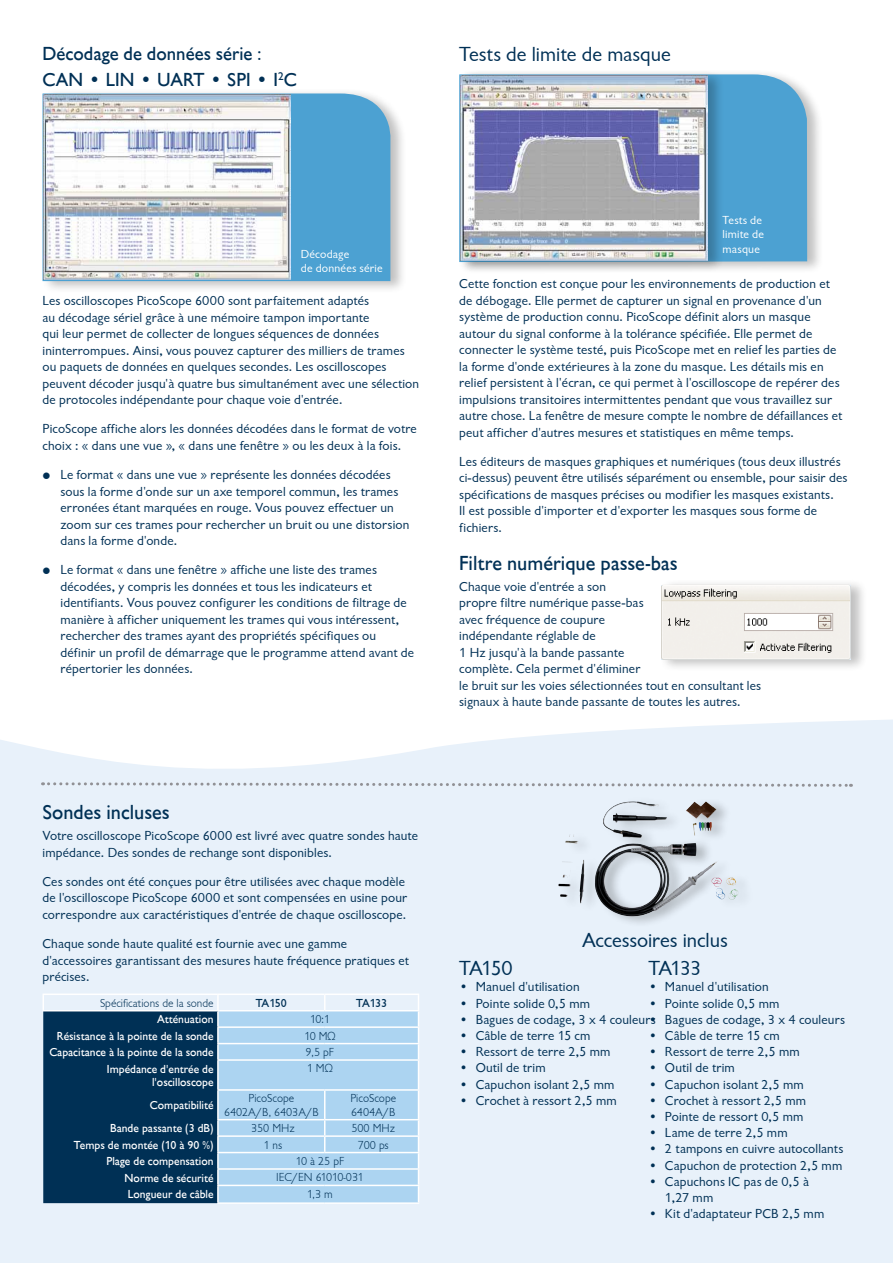
<style>
.page{position:relative;width:893px;height:1263px;background:#fff}
.page>*{position:absolute;margin:0;border:0;box-sizing:border-box;transform-origin:0 0}
.t1{font:21px "Chantilly";color:#003055}
.t2{font:500 21px "Chantilly";color:#003055}
.t3{font:500 19.5px/26.7px "Chantilly";color:#003055}
.t4{font:13.5px/16.5px "Chantilly";letter-spacing:.01em;color:#003055}
.t5{font:500 12px/13.5px "Chantilly";color:#fff;text-align:right}
.t6{font:300 12px/13.5px "Chantilly";color:#003055;text-align:center}
.t7{font:12px/14.4px "Chantilly";letter-spacing:.015em;color:#fff}
.t8{font:300 12px "Chantilly";letter-spacing:-.035em;color:#003055}
.t9{font:500 12px "Chantilly";letter-spacing:-.025em;color:#003055}
</style>
<div class="page">
<div style="left:0;top:719px;width:893px;height:544px;background:#e8f1fa"></div>
<div style="left:41px;top:88px;width:367px;height:205px;background:#000;opacity:.25"></div>
<svg style="left:43px;top:93px;width:349px;height:188px;background:#53a3d1"></svg>
<img style="left:44px;top:95px;width:247px;height:185px">
<div style="left:558px;top:796px;width:196px;height:132px;background:#000;opacity:.25"></div>
<svg style="left:694px;top:801px;width:12px;height:5px"></svg>
<hr style="left:43px;top:993px;width:175px;height:2px;background:#fff">
<hr style="left:218px;top:993px;width:107px;height:2px;background:#fff">
<hr style="left:325px;top:993px;width:94px;height:2px;background:#fff">
<svg style="left:43px;top:995px;width:376px;height:208px;background:#6a91af"></svg>
<hr style="left:217px;top:1185px;width:108px;height:1px;background:#fff">
<hr style="left:325px;top:1185px;width:94px;height:1px;background:#fff">
<hr style="left:217px;top:1202px;width:108px;height:2px;background:#fff">
<hr style="left:325px;top:1202px;width:94px;height:2px;background:#fff">
<svg style="left:43px;top:781px;width:808px;height:7px;background:#dae1e9"></svg>
<div style="left:660px;top:579px;width:208px;height:93px;background:#000;opacity:.25"></div>
<img style="left:661px;top:585px;width:189px;height:74px">
<div style="left:458px;top:68px;width:366px;height:206px;background:#000;opacity:.25"></div>
<div style="left:724px;top:74px;width:83px;height:188px;background:#4ca1d2"></div>
<div style="left:459px;top:70px;width:265px;height:203px;background:#000;opacity:.25"></div>
<img style="left:460px;top:76px;width:247px;height:185px">
<h2 class="t3" style="left:43px;top:40px;width:254px">Décodage de données série :<br>CAN • LIN • UART • SPI • I<sup>2</sup>C</h2>
<h1 class="t1" style="left:459px;top:43px;width:213px">Tests de limite de masque</h1>
<p class="t7" style="left:301px;top:247px;width:83px">Décodage<br>de données série</p>
<p class="t4" style="left:43px;top:293px;width:378px">Les oscilloscopes PicoScope 6000 sont parfaitement adaptés<br>au décodage sériel grâce à une mémoire tampon importante<br>qui leur permet de collecter de longues séquences de données ininterrompues. Ainsi, vous pouvez capturer des milliers de trames ou paquets de données en quelques secondes. Les oscilloscopes peuvent décoder jusqu'à quatre bus simultanément avec une sélection de protocoles indépendante pour chaque voie d'entrée.</p>
<p class="t4" style="left:43px;top:421px;width:376px">PicoScope affiche alors les données décodées dans le format de votre choix : « dans une vue », « dans une fenêtre » ou les deux à la fois.</p>
<p class="t4" style="left:61px;top:467px;width:350px">Le format « dans une vue » représente les données décodées sous la forme d'onde sur un axe temporel commun, les trames erronées étant marquées en rouge. Vous pouvez effectuer un zoom sur ces trames pour rechercher un bruit ou une distorsion dans la forme d'onde.</p>
<p class="t4" style="left:61px;top:562px;width:355px">Le format « dans une fenêtre » affiche une liste des trames décodées, y compris les données et tous les indicateurs et identifiants. Vous pouvez configurer les conditions de filtrage de manière à afficher uniquement les trames qui vous intéressent, rechercher des trames ayant des propriétés spécifiques ou définir un profil de démarrage que le programme attend avant de répertorier les données.</p>
<p class="t7" style="left:723px;top:213px;width:43px">Tests de limite de masque</p>
<p class="t4" style="left:459px;top:276px;width:384px">Cette fonction est conçue pour les environnements de production et de débogage. Elle permet de capturer un signal en provenance d'un système de production connu. PicoScope définit alors un masque autour du signal conforme à la tolérance spécifiée. Elle permet de connecter le système testé, puis PicoScope met en relief les parties de la forme d'onde extérieures à la zone du masque. Les détails mis en relief persistent à l'écran, ce qui permet à l'oscilloscope de repérer des impulsions transitoires intermittentes pendant que vous travaillez sur autre chose. La fenêtre de mesure compte le nombre de défaillances et peut afficher d'autres mesures et statistiques en même temps.</p>
<p class="t4" style="left:459px;top:453px;width:390px">Les éditeurs de masques graphiques et numériques (tous deux illustrés ci-dessus) peuvent être utilisés séparément ou ensemble, pour saisir des spécifications de masques précises ou modifier les masques existants.<br>Il est possible d'importer et d'exporter les masques sous forme de fichiers.</p>
<h1 class="t2" style="left:459px;top:552px;width:220px">Filtre numérique passe-bas</h1>
<p class="t4" style="left:459px;top:578px;width:303px">Chaque voie d'entrée a son<br>propre filtre numérique passe‑bas<br>avec fréquence de coupure<br>indépendante réglable de<br>1 Hz jusqu'à la bande passante<br>complète. Cela permet d'éliminer<br>le bruit sur les voies sélectionnées tout en consultant les signaux à haute bande passante de toutes les autres.</p>
<h1 class="t2" style="left:43px;top:801px;width:129px">Sondes incluses</h1>
<p class="t4" style="left:43px;top:827px;width:377px">Votre oscilloscope PicoScope 6000 est livré avec quatre sondes haute impédance. Des sondes de rechange sont disponibles.</p>
<p class="t4" style="left:43px;top:873px;width:366px">Ces sondes ont été conçues pour être utilisées avec chaque modèle de l'oscilloscope PicoScope 6000 et sont compensées en usine pour correspondre aux caractéristiques d'entrée de chaque oscilloscope.</p>
<p class="t4" style="left:43px;top:935px;width:368px">Chaque sonde haute qualité est fournie avec une gamme d'accessoires garantissant des mesures haute fréquence pratiques et précises.</p>
<h1 class="t1" style="left:582px;top:929px;width:147px">Accessoires inclus</h1>
<h1 class="t1" style="left:459px;top:957px;width:55px">TA150</h1>
<p class="t4" style="left:459px;top:979px;width:122px">• Manuel d'utilisation</p>
<p class="t4" style="left:459px;top:995px;width:132px">• Pointe solide 0,5 mm</p>
<p class="t4" style="left:459px;top:1011px;width:198px">• Bagues de codage, 3 x 4 couleurs</p>
<p class="t4" style="left:459px;top:1027px;width:133px">• Câble de terre 15 cm</p>
<p class="t4" style="left:459px;top:1044px;width:153px">• Ressort de terre 2,5 mm</p>
<p class="t4" style="left:459px;top:1060px;width:88px">• Outil de trim</p>
<p class="t4" style="left:459px;top:1076px;width:157px">• Capuchon isolant 2,5 mm</p>
<p class="t4" style="left:459px;top:1092px;width:159px">• Crochet à ressort 2,5 mm</p>
<h1 class="t1" style="left:648px;top:957px;width:54px">TA133</h1>
<p class="t4" style="left:648px;top:979px;width:122px">• Manuel d'utilisation</p>
<p class="t4" style="left:648px;top:995px;width:132px">• Pointe solide 0,5 mm</p>
<p class="t4" style="left:648px;top:1011px;width:198px">• Bagues de codage, 3 x 4 couleurs</p>
<p class="t4" style="left:648px;top:1027px;width:133px">• Câble de terre 15 cm</p>
<p class="t4" style="left:648px;top:1044px;width:153px">• Ressort de terre 2,5 mm</p>
<p class="t4" style="left:648px;top:1060px;width:88px">• Outil de trim</p>
<p class="t4" style="left:648px;top:1076px;width:157px">• Capuchon isolant 2,5 mm</p>
<p class="t4" style="left:648px;top:1092px;width:159px">• Crochet à ressort 2,5 mm</p>
<p class="t4" style="left:648px;top:1108px;width:157px">• Pointe de ressort 0,5 mm</p>
<p class="t4" style="left:648px;top:1125px;width:141px">• Lame de terre 2,5 mm</p>
<p class="t4" style="left:648px;top:1141px;width:196px">• 2 tampons en cuivre autocollants</p>
<p class="t4" style="left:648px;top:1157px;width:195px">• Capuchon de protection 2,5 mm</p>
<p class="t4" style="left:665px;top:1173px;width:145px;text-indent:-16px">• Capuchons IC pas de 0,5 à<br>1,27 mm</p>
<p class="t4" style="left:648px;top:1206px;width:177px">• Kit d'adaptateur PCB 2,5 mm</p>
<p class="t6" style="left:100px;top:996px;width:115px">Spécifications de la sonde</p>
<p class="t9" style="left:256px;top:996px;width:33px">TA150</p>
<p class="t9" style="left:356px;top:996px;width:32px">TA133</p>
<p class="t5" style="left:157px;top:1013px;width:58px">Atténuation</p>
<p class="t6" style="left:310px;top:1013px;width:22px">10:1</p>
<p class="t5" style="left:57px;top:1029px;width:158px">Résistance à la pointe de la sonde</p>
<p class="t6" style="left:304px;top:1029px;width:33px">10 MΩ</p>
<p class="t5" style="left:49px;top:1046px;width:166px">Capacitance à la pointe de la sonde</p>
<p class="t6" style="left:306px;top:1045px;width:30px">9,5 pF</p>
<p class="t5" style="left:107px;top:1062px;width:108px">Impédance d'entrée de l'oscilloscope</p>
<p class="t6" style="left:307px;top:1062px;width:27px">1 MΩ</p>
<p class="t5" style="left:150px;top:1099px;width:65px">Compatibilité</p>
<p class="t6" style="left:224px;top:1092px;width:96px">PicoScope<br>6402A/B, 6403A/B</p>
<p class="t6" style="left:350px;top:1092px;width:47px;text-align:left">PicoScope<br>6404A/B</p>
<p class="t5" style="left:110px;top:1122px;width:105px">Bande passante (3 dB)</p>
<p class="t6" style="left:251px;top:1122px;width:45px">350 MHz</p>
<p class="t6" style="left:351px;top:1122px;width:45px">500 MHz</p>
<p class="t5" style="left:74px;top:1138px;width:141px">Temps de montée (10 à 90 %)</p>
<p class="t6" style="left:264px;top:1138px;width:20px">1 ns</p>
<p class="t6" style="left:358px;top:1138px;width:32px">700 ps</p>
<p class="t5" style="left:106px;top:1155px;width:109px">Plage de compensation</p>
<p class="t6" style="left:295px;top:1154px;width:50px">10 à 25 pF</p>
<p class="t5" style="left:125px;top:1171px;width:91px">Norme de sécurité</p>
<p class="t8" style="left:276px;top:1171px;width:89px">IEC/EN 61010-031</p>
<p class="t5" style="left:128px;top:1187px;width:87px">Longueur de câble</p>
<p class="t6" style="left:307px;top:1187px;width:27px">1,3 m</p>
</div>
